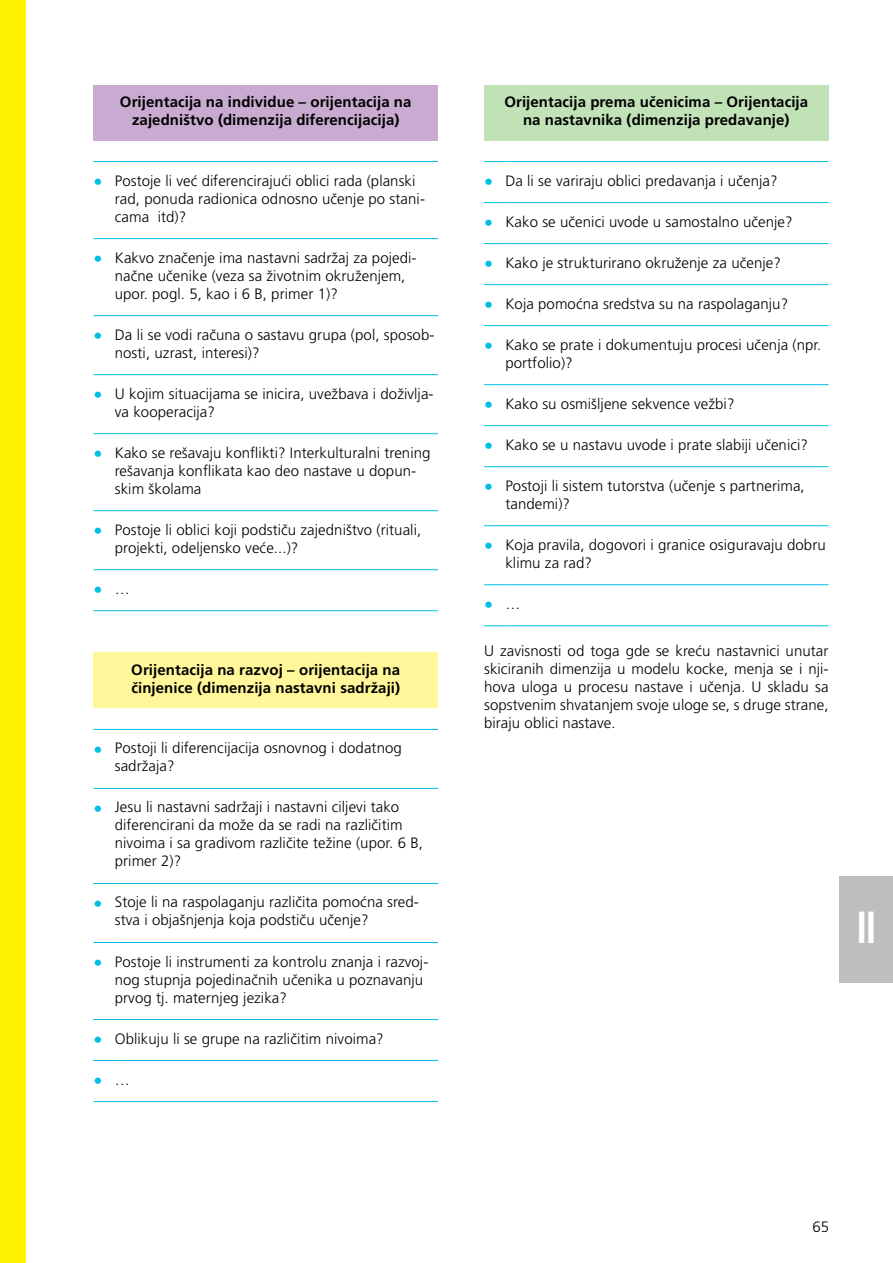
<style>
.page{position:relative;width:893px;height:1263px;background:#fff}
.page>*{position:absolute;margin:0;border:0;box-sizing:border-box;transform-origin:0 0}
.t1{font:700 condensed 45px "Frutiger";color:#fff;scale:.9 1}
.t2{font:700 18px "Frutiger LT Pro";color:#00bfe4}
.t3{font:300 15px/18px "Frutiger LT Pro";letter-spacing:.005em;color:#000}
.t4{font:700 15px/18px "Frutiger LT Pro";letter-spacing:.005em;color:#000;text-align:center}
.s1{font-weight:700;font-size:18px;color:#00bfe4}
.s2{font-weight:300;font-size:15px;color:#000}
</style>
<div class="page">
<div style="left:0;top:0;width:26px;height:1263px;background:#fff200"></div>
<div style="left:840px;top:876px;width:53px;height:106px;background:#bcbec0"></div>
<div style="left:94px;top:652px;width:344px;height:55px;background:#fff799"></div>
<div style="left:94px;top:85px;width:344px;height:55px;background:#c9aad0"></div>
<svg style="left:94px;top:161px;width:21px;height:1px"></svg>
<hr style="left:115px;top:161px;width:323px;height:1px;background:#00bfe4">
<svg style="left:94px;top:238px;width:21px;height:1px"></svg>
<hr style="left:115px;top:238px;width:323px;height:1px;background:#00bfe4">
<svg style="left:94px;top:315px;width:21px;height:1px"></svg>
<hr style="left:115px;top:315px;width:323px;height:1px;background:#00bfe4">
<svg style="left:94px;top:374px;width:21px;height:1px"></svg>
<hr style="left:115px;top:374px;width:323px;height:1px;background:#00bfe4">
<svg style="left:94px;top:433px;width:21px;height:1px"></svg>
<hr style="left:115px;top:433px;width:323px;height:1px;background:#00bfe4">
<svg style="left:94px;top:510px;width:21px;height:1px"></svg>
<hr style="left:115px;top:510px;width:323px;height:1px;background:#00bfe4">
<svg style="left:94px;top:569px;width:21px;height:1px"></svg>
<hr style="left:115px;top:569px;width:323px;height:1px;background:#00bfe4">
<svg style="left:94px;top:610px;width:21px;height:1px"></svg>
<hr style="left:115px;top:610px;width:323px;height:1px;background:#00bfe4">
<svg style="left:94px;top:729px;width:21px;height:1px"></svg>
<hr style="left:115px;top:729px;width:323px;height:1px;background:#00bfe4">
<svg style="left:94px;top:788px;width:21px;height:1px"></svg>
<hr style="left:115px;top:788px;width:323px;height:1px;background:#00bfe4">
<svg style="left:94px;top:883px;width:21px;height:1px"></svg>
<hr style="left:115px;top:883px;width:323px;height:1px;background:#00bfe4">
<svg style="left:94px;top:942px;width:21px;height:1px"></svg>
<hr style="left:115px;top:942px;width:323px;height:1px;background:#00bfe4">
<svg style="left:94px;top:1019px;width:21px;height:1px"></svg>
<hr style="left:115px;top:1019px;width:323px;height:1px;background:#00bfe4">
<svg style="left:94px;top:1060px;width:21px;height:1px"></svg>
<hr style="left:115px;top:1060px;width:323px;height:1px;background:#00bfe4">
<svg style="left:94px;top:1101px;width:21px;height:1px"></svg>
<hr style="left:115px;top:1101px;width:323px;height:1px;background:#00bfe4">
<div style="left:484px;top:85px;width:344px;height:55px;background:#c1e1b7"></div>
<svg style="left:484px;top:161px;width:21px;height:1px"></svg>
<hr style="left:505px;top:161px;width:323px;height:1px;background:#00bfe4">
<svg style="left:484px;top:202px;width:21px;height:1px"></svg>
<hr style="left:505px;top:202px;width:323px;height:1px;background:#00bfe4">
<svg style="left:484px;top:243px;width:21px;height:1px"></svg>
<hr style="left:505px;top:243px;width:323px;height:1px;background:#00bfe4">
<svg style="left:484px;top:284px;width:21px;height:1px"></svg>
<hr style="left:505px;top:284px;width:323px;height:1px;background:#00bfe4">
<svg style="left:484px;top:325px;width:21px;height:1px"></svg>
<hr style="left:505px;top:325px;width:323px;height:1px;background:#00bfe4">
<svg style="left:484px;top:384px;width:21px;height:1px"></svg>
<hr style="left:505px;top:384px;width:323px;height:1px;background:#00bfe4">
<svg style="left:484px;top:425px;width:21px;height:1px"></svg>
<hr style="left:505px;top:425px;width:323px;height:1px;background:#00bfe4">
<svg style="left:484px;top:466px;width:21px;height:1px"></svg>
<hr style="left:505px;top:466px;width:323px;height:1px;background:#00bfe4">
<svg style="left:484px;top:525px;width:21px;height:1px"></svg>
<hr style="left:505px;top:525px;width:323px;height:1px;background:#00bfe4">
<svg style="left:484px;top:584px;width:21px;height:1px"></svg>
<hr style="left:505px;top:584px;width:323px;height:1px;background:#00bfe4">
<svg style="left:484px;top:625px;width:21px;height:1px"></svg>
<hr style="left:505px;top:625px;width:323px;height:1px;background:#00bfe4">
<p class="t4" style="left:120px;top:93px;width:293px">Orijentacija na individue – orijentacija na zajedništvo (dimenzija diferencijacija)</p>
<p class="t3" style="left:115px;top:171px;width:312px;text-indent:-21px"><span class="s1">•</span> Postoje li već diferencirajući oblici rada (planski rad, ponuda radionica odnosno učenje po stani&shy;cama itd)?</p>
<p class="t3" style="left:115px;top:248px;width:303px;text-indent:-21px"><span class="s1">•</span> Kakvo značenje ima nastavni sadržaj za pojedi&shy;načne učenike (veza sa životnim okruženjem, upor. pogl. 5, kao i 6 B, primer 1)?</p>
<p class="t3" style="left:115px;top:326px;width:321px;text-indent:-21px"><span class="s1">•</span> Da li se vodi računa o sastavu grupa (pol, sposob&shy;nosti, uzrast, interesi)?</p>
<p class="t3" style="left:115px;top:385px;width:320px;text-indent:-21px"><span class="s1">•</span> U kojim situacijama se inicira, uvežbava i doživlja&shy;va kooperacija?</p>
<p class="t3" style="left:115px;top:444px;width:317px;text-indent:-21px"><span class="s1">•</span> Kako se rešavaju konflikti? Interkulturalni trening rešavanja konflikata kao deo nastave u dopun&shy;skim školama</p>
<p class="t3" style="left:115px;top:521px;width:308px;text-indent:-21px"><span class="s1">•</span> Postoje li oblici koji podstiču zajedništvo (rituali, projekti, odeljensko veće...)?</p>
<p class="t2" style="left:94px;top:579px;width:38px">• <span class="s2">…</span></p>
<p class="t4" style="left:131px;top:661px;width:270px;text-align:left">Orijentacija na razvoj – orijentacija na činjenice (dimenzija nastavni sadržaji)</p>
<p class="t3" style="left:115px;top:739px;width:289px;text-indent:-21px"><span class="s1">•</span> Postoji li diferencijacija osnovnog i dodatnog sadržaja?</p>
<p class="t3" style="left:115px;top:798px;width:310px;text-indent:-21px"><span class="s1">•</span> Jesu li nastavni sadržaji i nastavni ciljevi tako diferencirani da može da se radi na različitim nivoima i sa gradivom različite težine (upor. 6 B, primer 2)?</p>
<p class="t3" style="left:115px;top:893px;width:306px;text-indent:-21px"><span class="s1">•</span> Stoje li na raspolaganju različita pomoćna sred&shy;stva i objašnjenja koja podstiču učenje?</p>
<p class="t3" style="left:115px;top:952px;width:315px;text-indent:-21px"><span class="s1">•</span> Postoje li instrumenti za kontrolu znanja i razvoj&shy;nog stupnja pojedinačnih učenika u poznavanju prvog tj. maternjeg jezika?</p>
<p class="t3" style="left:94px;top:1029px;width:292px"><span class="s1">•</span> Oblikuju li se grupe na različitim nivoima?</p>
<p class="t2" style="left:94px;top:1070px;width:38px">• <span class="s2">…</span></p>
<p class="t4" style="left:504px;top:93px;width:305px">Orijentacija prema učenicima – Orijentacija na nastavnika (dimenzija predavanje)</p>
<p class="t3" style="left:484px;top:171px;width:295px"><span class="s1">•</span> Da li se variraju oblici predavanja i učenja?</p>
<p class="t3" style="left:484px;top:212px;width:310px"><span class="s1">•</span> Kako se učenici uvode u samostalno učenje?</p>
<p class="t3" style="left:484px;top:254px;width:298px"><span class="s1">•</span> Kako je strukturirano okruženje za učenje?</p>
<p class="t3" style="left:484px;top:295px;width:306px"><span class="s1">•</span> Koja pomoćna sredstva su na raspolaganju?</p>
<p class="t3" style="left:505px;top:336px;width:318px;text-indent:-21px"><span class="s1">•</span> Kako se prate i dokumentuju procesi učenja (npr. portfolio)?</p>
<p class="t3" style="left:484px;top:395px;width:252px"><span class="s1">•</span> Kako su osmišljene sekvence vežbi?</p>
<p class="t3" style="left:484px;top:436px;width:325px"><span class="s1">•</span> Kako se u nastavu uvode i prate slabiji učenici?</p>
<p class="t3" style="left:505px;top:477px;width:301px;text-indent:-21px"><span class="s1">•</span> Postoji li sistem tutorstva (učenje s partnerima, tandemi)?</p>
<p class="t3" style="left:505px;top:536px;width:322px;text-indent:-21px"><span class="s1">•</span> Koja pravila, dogovori i granice osiguravaju dobru klimu za rad?</p>
<p class="t2" style="left:484px;top:594px;width:38px">• <span class="s2">…</span></p>
<p class="t3" style="left:484px;top:642px;width:346px;text-align:justify">U zavisnosti od toga gde se kreću nastavnici unutar skiciranih dimenzija u modelu kocke, menja se i nji&shy;hova uloga u procesu nastave i učenja. U skladu sa sopstvenim shvatanjem svoje uloge se, s druge strane, biraju oblici nastave.</p>
<h1 class="t1" style="left:856px;top:900px;width:24px">II</h1>
<p class="t3" style="left:812px;top:1217px;width:18px">65</p>
</div>
